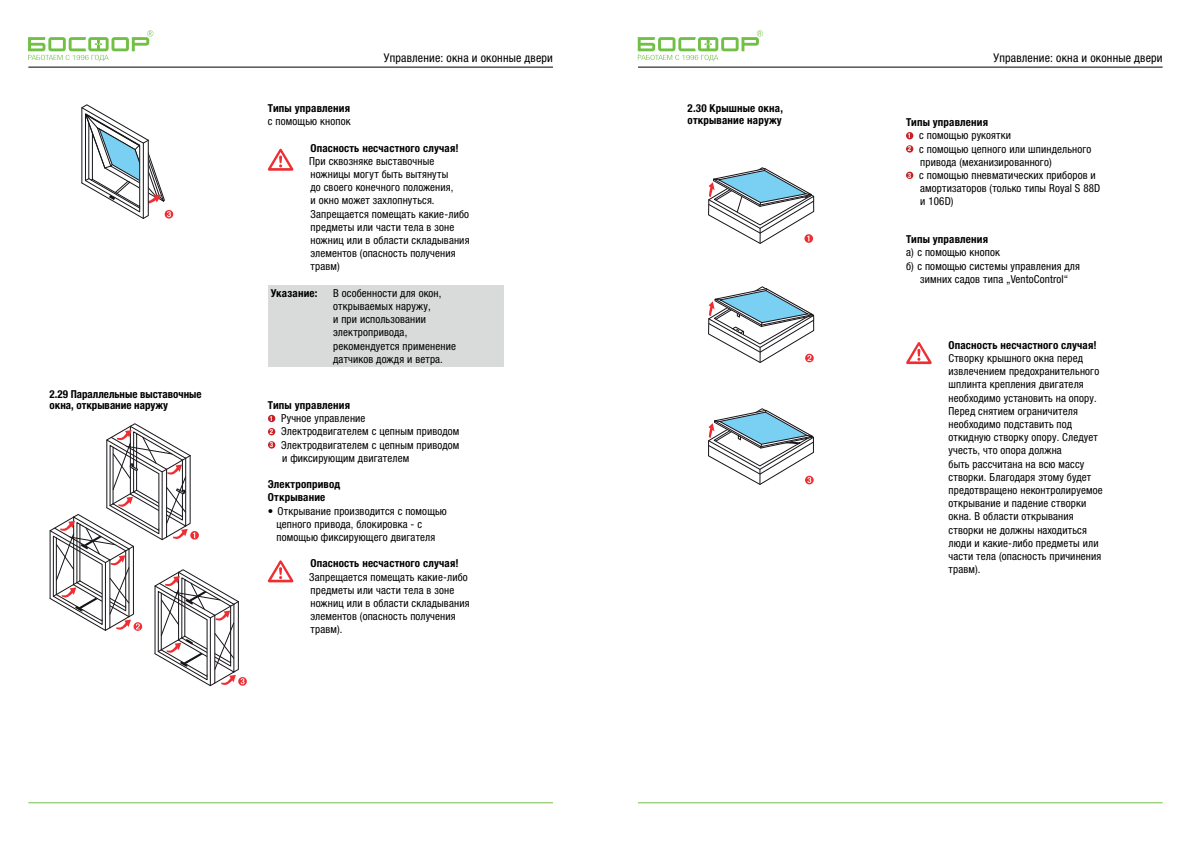
<style>
.page{position:relative;width:1191px;height:842px;background:#fff}
.page>*{position:absolute;margin:0;border:0;box-sizing:border-box;transform-origin:0 0}
.t1{font:condensed 12px "Helvetica Neue LTW1 G";letter-spacing:.015em;color:#000001}
.t2{font:condensed 11px/13.2px "Helvetica Neue LTW1 G";letter-spacing:.015em;color:#000001}
.t3{font:700 condensed 11px/12px "Helvetica Neue LTW1 G";letter-spacing:.015em;color:#000001}
.s1{font-weight:700;font-size:7px;color:#fff}
</style>
<div class="page">
<hr style="left:28px;top:67px;width:525px;height:1px;background:#000001">
<hr style="left:28px;top:802px;width:525px;height:1px;background:#71bf44">
<hr style="left:638px;top:67px;width:524px;height:1px;background:#000001">
<hr style="left:638px;top:802px;width:524px;height:1px;background:#71bf44">
<div style="left:906px;top:132px;width:7px;height:7px;background:#c72026;border-radius:50%"></div>
<div style="left:906px;top:145px;width:7px;height:8px;background:#c72026;border-radius:50%"></div>
<div style="left:906px;top:172px;width:7px;height:7px;background:#c72026;border-radius:50%"></div>
<svg style="left:906px;top:342px;width:25px;height:22px"></svg>
<svg style="left:708px;top:167px;width:106px;height:77px"></svg>
<svg style="left:708px;top:408px;width:106px;height:77px"></svg>
<svg style="left:708px;top:286px;width:107px;height:77px"></svg>
<div style="left:268px;top:286px;width:235px;height:81px;background:#d8dbda"></div>
<div style="left:268px;top:415px;width:7px;height:7px;background:#c72026;border-radius:50%"></div>
<div style="left:268px;top:428px;width:7px;height:7px;background:#c72026;border-radius:50%"></div>
<div style="left:268px;top:441px;width:7px;height:8px;background:#c72026;border-radius:50%"></div>
<svg style="left:268px;top:149px;width:25px;height:22px"></svg>
<svg style="left:268px;top:560px;width:25px;height:22px"></svg>
<div style="left:165px;top:210px;width:8px;height:9px;background:#ee2e33;border-radius:50%"></div>
<svg style="left:81px;top:104px;width:90px;height:115px"></svg>
<svg style="left:238px;top:677px;width:9px;height:9px"></svg>
<svg style="left:50px;top:423px;width:194px;height:263px"></svg>
<svg style="left:28px;top:30px;width:125px;height:31px"></svg>
<svg style="left:638px;top:30px;width:125px;height:31px"></svg>
<p class="t3" style="left:50px;top:388px;width:153px;line-height:11px">2.29 Параллельные выставочные окна, открывание наружу</p>
<p class="t1" style="left:384px;top:50px;width:170px">Управление: окна и оконные двери</p>
<p class="t1" style="left:993px;top:50px;width:170px">Управление: окна и оконные двери</p>
<p class="t3" style="left:268px;top:102px;width:84px">Типы управления</p>
<p class="t2" style="left:268px;top:115px;width:84px">с помощью кнопок</p>
<p class="t3" style="left:310px;top:142px;width:150px">Опасность несчастного случая!</p>
<p class="t2" style="left:309px;top:154px;width:162px">При сквозняке выставочные ножницы могут быть вытянуты<br>до своего конечного положения,<br>и окно может захлопнуться.<br>Запрещается помещать какие-либо предметы или части тела в зоне ножниц или в области складывания элементов (опасность получения травм)</p>
<p class="t3" style="left:271px;top:287px;width:48px">Указание:</p>
<p class="t2" style="left:333px;top:286px;width:124px">В особенности для окон, открываемых наружу,<br>и при использовании электропривода, рекомендуется применение датчиков дождя и ветра.</p>
<p class="t3" style="left:268px;top:399px;width:84px">Типы управления</p>
<p class="t2" style="left:270px;top:412px;width:97px"><span class="s1">1</span> Ручное управление</p>
<p class="t2" style="left:270px;top:425px;width:191px"><span class="s1">2</span> Электродвигателем с цепным приводом</p>
<p class="t2" style="left:270px;top:438px;width:191px"><span class="s1">3</span> Электродвигателем с цепным приводом</p>
<p class="t2" style="left:282px;top:451px;width:129px">и фиксирующим двигателем</p>
<p class="t3" style="left:268px;top:478px;width:74px;line-height:13.2px">Электропривод<br>Открывание</p>
<p class="t2" style="left:276px;top:504px;width:172px;text-indent:-9px">• Открывание производится с помощью цепного привода, блокировка - с помощью фиксирующего двигателя</p>
<p class="t3" style="left:310px;top:557px;width:150px">Опасность несчастного случая!</p>
<p class="t2" style="left:309px;top:570px;width:162px">Запрещается помещать какие-либо предметы или части тела в зоне ножниц или в области складывания элементов (опасность получения травм).</p>
<p class="t3" style="left:687px;top:102px;width:97px">2.30 Крышные окна, открывание наружу</p>
<p class="t3" style="left:906px;top:116px;width:84px">Типы управления</p>
<p class="t2" style="left:907px;top:129px;width:105px"><span class="s1">1</span> с помощью рукоятки</p>
<p class="t2" style="left:907px;top:142px;width:185px"><span class="s1">2</span> с помощью цепного или шпиндельного</p>
<p class="t2" style="left:920px;top:155px;width:133px">привода (механизированного)</p>
<p class="t2" style="left:907px;top:169px;width:190px"><span class="s1">3</span> с помощью пневматических приборов и</p>
<p class="t2" style="left:920px;top:182px;width:182px">амортизаторов (только типы Royal S 88D</p>
<p class="t2" style="left:920px;top:195px;width:35px">и 106D)</p>
<p class="t3" style="left:906px;top:233px;width:84px">Типы управления</p>
<p class="t2" style="left:906px;top:246px;width:96px">a) с помощью кнопок</p>
<p class="t2" style="left:906px;top:259px;width:175px">б) с помощью системы управления для</p>
<p class="t2" style="left:920px;top:272px;width:150px">зимних садов типа „VentoControl“</p>
<p class="t3" style="left:948px;top:339px;width:150px">Опасность несчастного случая!</p>
<p class="t2" style="left:948px;top:352px;width:156px">Створку крышного окна перед извлечением предохранительного шплинта крепления двигателя необходимо установить на опору.<br>Перед снятием ограничителя необходимо подставить под откидную створку опору. Следует учесть, что опора должна<br>быть рассчитана на всю массу створки. Благодаря этому будет предотвращено неконтролируемое открывание и падение створки окна. В области открывания створки не должны находиться люди и какие-либо предметы или части тела (опасность причинения травм).</p>
</div>
